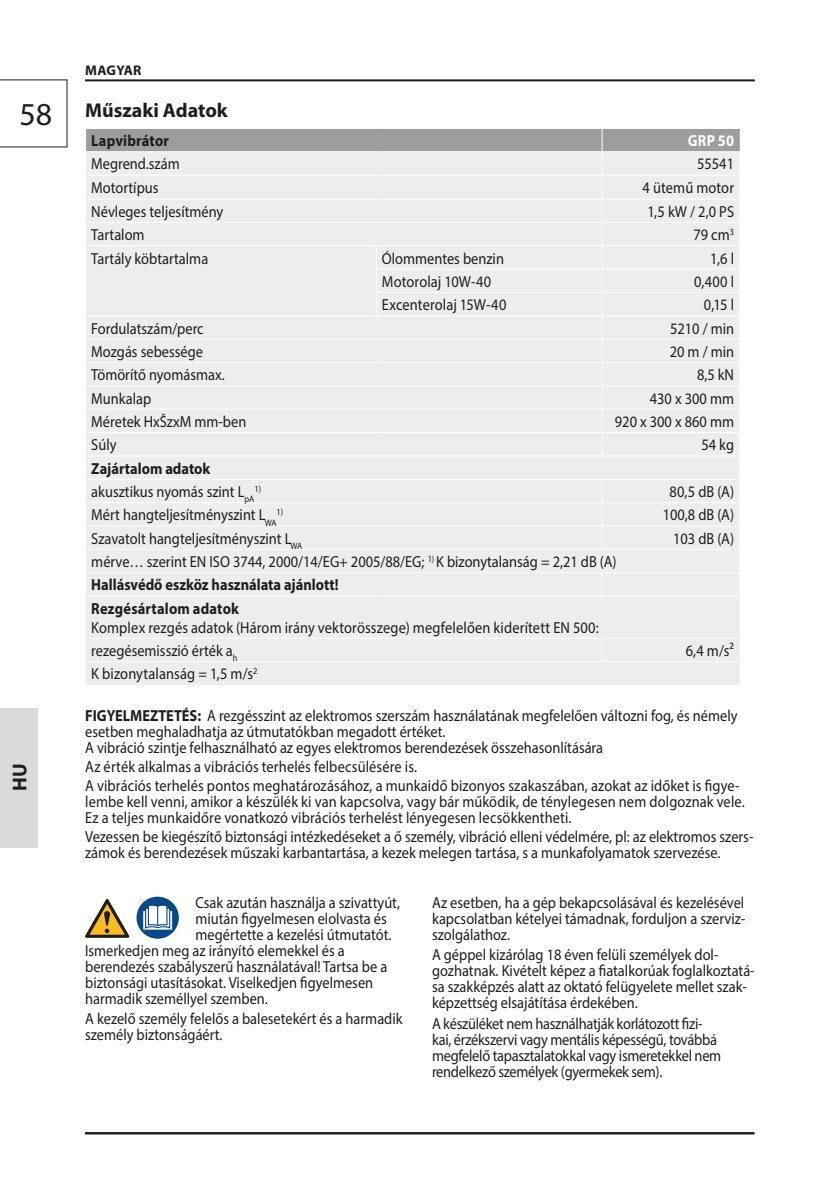
<style>
.page{position:relative;width:840px;height:1191px;background:#fff}
.page>*{position:absolute;margin:0;border:0;box-sizing:border-box;transform-origin:0 0}
.t1{font:32px "Myriad Pro";color:#1d1d1b}
.t2{font:700 20px "Myriad Pro";color:#1d1d1b}
.t3{font:16px/16px "Myriad Pro";color:#1d1d1b;scale:.9 1}
.t4{font:16px/16px "Myriad Pro";letter-spacing:-.02em;color:#1d1d1b;scale:.9 1}
.t5{font:700 16px "Myriad Pro";letter-spacing:.015em;color:#1d1d1b;scale:.9 1}
.t6{font:700 16px "Myriad Pro";color:#fff;scale:.9 1}
.t7{font:700 14px "Myriad Pro";letter-spacing:.015em;color:#1d1d1b}
.t8{font:9.4px "Myriad Pro";color:#1d1d1b;scale:.9 1}
.s1{font-weight:700}
</style>
<div class="page">
<hr style="left:85px;top:1132px;width:669px;height:2px;background:#1d1d1b">
<hr style="left:85px;top:79px;width:669px;height:2px;background:#1d1d1b">
<svg style="left:0;top:79px;width:68px;height:69px"></svg>
<div style="left:0;top:708px;width:38px;height:138px;background:#dadada"></div>
<div style="left:86px;top:597px;width:653px;height:88px;background:#ededed"></div>
<hr style="left:86px;top:637px;width:290px;height:1px;background:#fff">
<hr style="left:376px;top:637px;width:225px;height:1px;background:#fff">
<hr style="left:601px;top:637px;width:138px;height:1px;background:#fff">
<svg style="left:601px;top:638px;width:1px;height:23px"></svg>
<hr style="left:86px;top:661px;width:290px;height:1px;background:#fff">
<hr style="left:376px;top:661px;width:225px;height:1px;background:#fff">
<hr style="left:601px;top:661px;width:138px;height:1px;background:#fff">
<svg style="left:86px;top:128px;width:653px;height:467px;background:#e9e9e9"></svg>
<hr style="left:376px;top:409px;width:225px;height:1px;background:#fff">
<svg style="left:85px;top:899px;width:44px;height:38px"></svg>
<svg style="left:136px;top:896px;width:43px;height:42px"></svg>
<svg style="left:143px;top:905px;width:29px;height:24px"></svg>
<h1 class="t1" style="left:19px;top:95px;width:34px">58</h1>
<p class="t2" style="left:7px;top:791px;width:29px;rotate:-90deg">HU</p>
<p class="t7" style="left:85px;top:61px;width:58px">MAGYAR</p>
<p class="t2" style="left:85px;top:97px;width:144px">Műszaki Adatok</p>
<p class="t5" style="left:91px;top:130px;width:88px">Lapvibrátor</p>
<p class="t6" style="left:687px;top:130px;width:53px">GRP 50</p>
<p class="t3" style="left:91px;top:156px;width:100px">Megrend.szám</p>
<p class="t3" style="left:696px;top:156px;width:43px">55541</p>
<p class="t3" style="left:91px;top:179px;width:76px">Motortípus</p>
<p class="t3" style="left:642px;top:179px;width:103px">4 ütemű motor</p>
<p class="t3" style="left:91px;top:203px;width:148px">Névleges teljesítmény</p>
<p class="t3" style="left:647px;top:203px;width:98px">1,5 kW / 2,0 PS</p>
<p class="t3" style="left:91px;top:226px;width:61px">Tartalom</p>
<p class="t3" style="left:693px;top:226px;width:47px">79 cm<sup>3</sup></p>
<p class="t3" style="left:91px;top:250px;width:131px">Tartály köbtartalma</p>
<p class="t3" style="left:381px;top:250px;width:137px">Ólommentes benzin</p>
<p class="t3" style="left:709px;top:250px;width:28px">1,6 l</p>
<p class="t3" style="left:381px;top:273px;width:123px">Motorolaj 10W-40</p>
<p class="t3" style="left:693px;top:273px;width:46px">0,400 l</p>
<p class="t3" style="left:381px;top:296px;width:140px">Excenterolaj 15W-40</p>
<p class="t3" style="left:703px;top:296px;width:35px">0,15 l</p>
<p class="t3" style="left:91px;top:320px;width:126px">Fordulatszá m/perc</p>
<p class="t3" style="left:669px;top:320px;width:73px">5210 / min</p>
<p class="t3" style="left:91px;top:343px;width:125px">Mozgás sebessége</p>
<p class="t3" style="left:669px;top:343px;width:73px">20 m / min</p>
<p class="t3" style="left:91px;top:367px;width:150px">Tömörítő nyomásmax.</p>
<p class="t3" style="left:696px;top:367px;width:43px">8,5 kN</p>
<p class="t3" style="left:91px;top:390px;width:68px">Munkalap</p>
<p class="t3" style="left:649px;top:390px;width:95px">430 x 300 mm</p>
<p class="t3" style="left:91px;top:413px;width:174px">Méretek HxŠzxM mm-ben</p>
<p class="t3" style="left:614px;top:413px;width:134px">920 x 300 x 860 mm</p>
<p class="t3" style="left:91px;top:437px;width:30px">Súly</p>
<p class="t3" style="left:701px;top:437px;width:38px">54 kg</p>
<p class="t3" style="left:91px;top:456px;width:183px;line-height:23.4px"><span class="s1">Zajártalom adatok </span>akusztikus nyomás szint L<sub>pA</sub></p>
<p class="t8" style="left:254px;top:483px;width:9px">1)</p>
<p class="t3" style="left:669px;top:483px;width:73px">80,5 dB (A)</p>
<p class="t3" style="left:91px;top:507px;width:207px">Mért hangteljesítményszint L<sub>WA</sub></p>
<p class="t8" style="left:276px;top:506px;width:9px">1)</p>
<p class="t3" style="left:662px;top:507px;width:81px">100,8 dB (A)</p>
<p class="t3" style="left:91px;top:530px;width:236px">Szavatolt hangteljesítményszint L<sub>WA</sub></p>
<p class="t3" style="left:672px;top:530px;width:69px">103 dB (A)</p>
<p class="t3" style="left:91px;top:550px;width:585px;line-height:23.4px">mérve… szerint EN ISO 3744, 2000/14/EG+ 2005/88/EG; <sup>1)</sup> K bizonytalanság = 2,21 dB (A)<br><span class="s1">Hallásvédő eszköz használata ajánlott!<br>Rezgésártalom adatok</span></p>
<p class="t3" style="left:91px;top:615px;width:565px;line-height:23.4px">Komplex rezgés adatok (Három irány vektorösszege) megfelelően kiderített EN 500: rezegésemisszió érték a<sub>h</sub></p>
<p class="t3" style="left:685px;top:642px;width:55px">6,4 m/s²</p>
<p class="t3" style="left:91px;top:665px;width:186px">K bizonytalanság = 1,5 m/s<sup>2</sup></p>
<p class="t3" style="left:85px;top:707px;width:726px"><span class="s1">FIGYELMEZTETÉS:</span> A rezgésszint az elektromos szerszám használatának megfelelően változni fog, és némely esetben meghaladhatja az útmutatókban megadott értéket.<br>A vibráció szintje felhasználható az egyes elektromos berendezések összehasonlítására</p>
<p class="t3" style="left:85px;top:757px;width:728px;line-height:18.8px">Az érték alkalmas a vibrációs terhelés felbecsülésére is.<br>A vibrációs terhelés pontos meghatározásához, a munkaidő bizonyos szakaszában, azokat az időket is figye-</p>
<p class="t3" style="left:85px;top:793px;width:734px">lembe kell venni, amikor a készülék ki van kapcsolva, vagy bár működik, de ténylegesen nem dolgoznak vele.<br>Ez a teljes munkaidőre vonatkozó vibrációs terhelést lényegesen lecsökkentheti.</p>
<p class="t3" style="left:85px;top:828px;width:743px">Vezessen be kiegészítő biztonsági intézkedéseket a ő személy, vibráció elleni védelmére, pl: az elektromos szers&shy;zámok és berendezések műszaki karbantartása, a kezek melegen tartása, s a munkafolyamatok szervezése.</p>
<p class="t3" style="left:195px;top:894px;width:228px">Csak azután használja a szivattyút,</p>
<p class="t3" style="left:195px;top:910px;width:214px">miután figyelmesen elolvasta és</p>
<p class="t3" style="left:195px;top:926px;width:219px">megértette a kezelési útmutatót.</p>
<p class="t3" style="left:85px;top:942px;width:290px">Ismerkedjen meg az irányító elemekkel és a</p>
<p class="t3" style="left:85px;top:958px;width:337px">berendezés szabályszerű használatával! Tartsa be a</p>
<p class="t3" style="left:85px;top:974px;width:321px">biztonsági utasításokat. Viselkedjen figyelmesen</p>
<p class="t3" style="left:85px;top:990px;width:204px">harmadik személlyel szemben.</p>
<p class="t3" style="left:85px;top:1010px;width:354px">A kezelő személy felelős a balesetekért és a harmadik személy biztonságáért.</p>
<p class="t3" style="left:432px;top:894px;width:349px;text-align:justify">Az esetben, ha a gép bekapcsolásával és kezelésével kapcsolatban kételyei támadnak, forduljon a szerviz&shy;szolgálathoz.</p>
<p class="t3" style="left:432px;top:946px;width:360px">A géppel kizárólag 18 éven felüli személyek dol&shy;gozhatnak. Kivételt képez a fiatalkorúak foglalkoztatá&shy;sa szakképzés alatt az oktató felügyelete mellet szak&shy;képzettség elsajátítása érdekében.</p>
<p class="t4" style="left:432px;top:1015px;width:323px">A készüléket nem használhatják korlátozott fizi&shy;kai, érzékszervi vagy mentális képességű, továbbá megfelelő tapasztalatokkal vagy ismeretekkel nem rendelkező személyek (gyermekek sem).</p>
</div>
